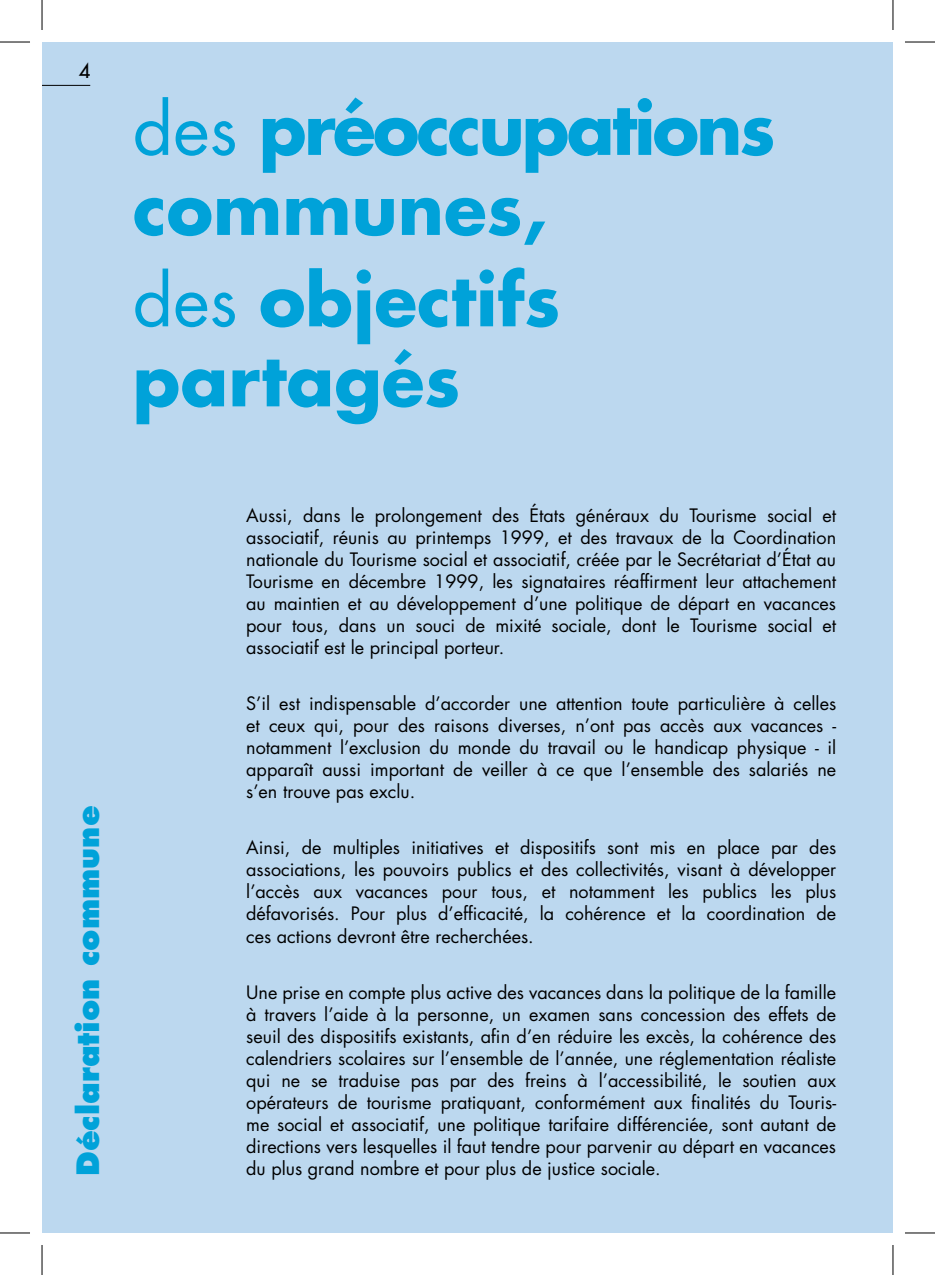
<style>
.page{position:relative;width:935px;height:1275px;background:#fff}
.page>*{position:absolute;margin:0;border:0;box-sizing:border-box;transform-origin:0 0}
.t1{font:700 70px/80px "Futura";letter-spacing:-.04em;color:#00a2d9}
.t2{font:700 70px/80px "Futura";color:#00a2d9}
.t3{font:800 30px "Futura";color:#00a2d9}
.t4{font:20px "Futura";color:#000}
.t5{font:18px/22px "Futura";color:#000;text-align:justify}
.s1{font-weight:400}
</style>
<div class="page">
<div style="left:42px;top:42px;width:850px;height:1191px;background:#bcd8ef"></div>
<hr style="left:42px;top:85px;width:48px;height:1px;background:#000">
<hr style="left:0;top:42px;width:30px;height:1px;background:#000">
<hr style="left:904px;top:42px;width:30px;height:1px;background:#000">
<hr style="left:0;top:1232px;width:30px;height:1px;background:#000">
<hr style="left:904px;top:1232px;width:30px;height:1px;background:#000">
<hr style="left:42px;top:0;width:1px;height:30px;background:#000">
<hr style="left:42px;top:1245px;width:1px;height:30px;background:#000">
<hr style="left:892px;top:0;width:1px;height:30px;background:#000">
<hr style="left:892px;top:1245px;width:1px;height:30px;background:#000">
<p class="t4" style="left:79px;top:58px;width:13px">4</p>
<h2 class="t3" style="left:70px;top:1176px;width:372px;rotate:-90deg">Déclaration commune</h2>
<h1 class="t1" style="left:133px;top:87px;width:644px"><span class="s1">des</span> préoccupations communes,</h1>
<h1 class="t2" style="left:133px;top:258px;width:429px"><span class="s1">des</span> objectifs partagés</h1>
<p class="t5" style="left:246px;top:504px;width:591px">Aussi, dans le prolongement des États généraux du Tourisme social et associatif, réunis au printemps 1999, et des travaux de la Coordination nationale du Tourisme social et associatif, créée par le Secrétariat d’État au Tourisme en décembre 1999, les signataires réaffirment leur attachement au maintien et au développement d’une politique de départ en vacances pour tous, dans un souci de mixité sociale, dont le Tourisme social et associatif est le principal porteur.</p>
<p class="t5" style="left:246px;top:692px;width:591px">S’il est indispensable d’accorder une attention toute particulière à celles et ceux qui, pour des raisons diverses, n’ont pas accès aux vacances - notamment l’exclusion du monde du travail ou le handicap physique - il apparaît aussi important de veiller à ce que l’ensemble des salariés ne s’en trouve pas exclu.</p>
<p class="t5" style="left:246px;top:836px;width:591px">Ainsi, de multiples initiatives et dispositifs sont mis en place par des associations, les pouvoirs publics et des collectivités, visant à développer l’accès aux vacances pour tous, et notamment les publics les plus défavorisés. Pour plus d’efficacité, la cohérence et la coordination de ces actions devront être recherchées.</p>
<p class="t5" style="left:246px;top:980px;width:591px">Une prise en compte plus active des vacances dans la politique de la famille à travers l’aide à la personne, un examen sans concession des effets de seuil des dispositifs existants, afin d’en réduire les excès, la cohérence des calendriers scolaires sur l’ensemble de l’année, une réglementation réaliste qui ne se traduise pas par des freins à l’accessibilité, le soutien aux opérateurs de tourisme pratiquant, conformément aux finalités du Touris&shy;me social et associatif, une politique tarifaire différenciée, sont autant de directions vers lesquelles il faut tendre pour parvenir au départ en vacances</p>
<p class="t5" style="left:246px;top:1156px;width:416px">du plus grand nombre et pour plus de justice sociale.</p>
</div>
